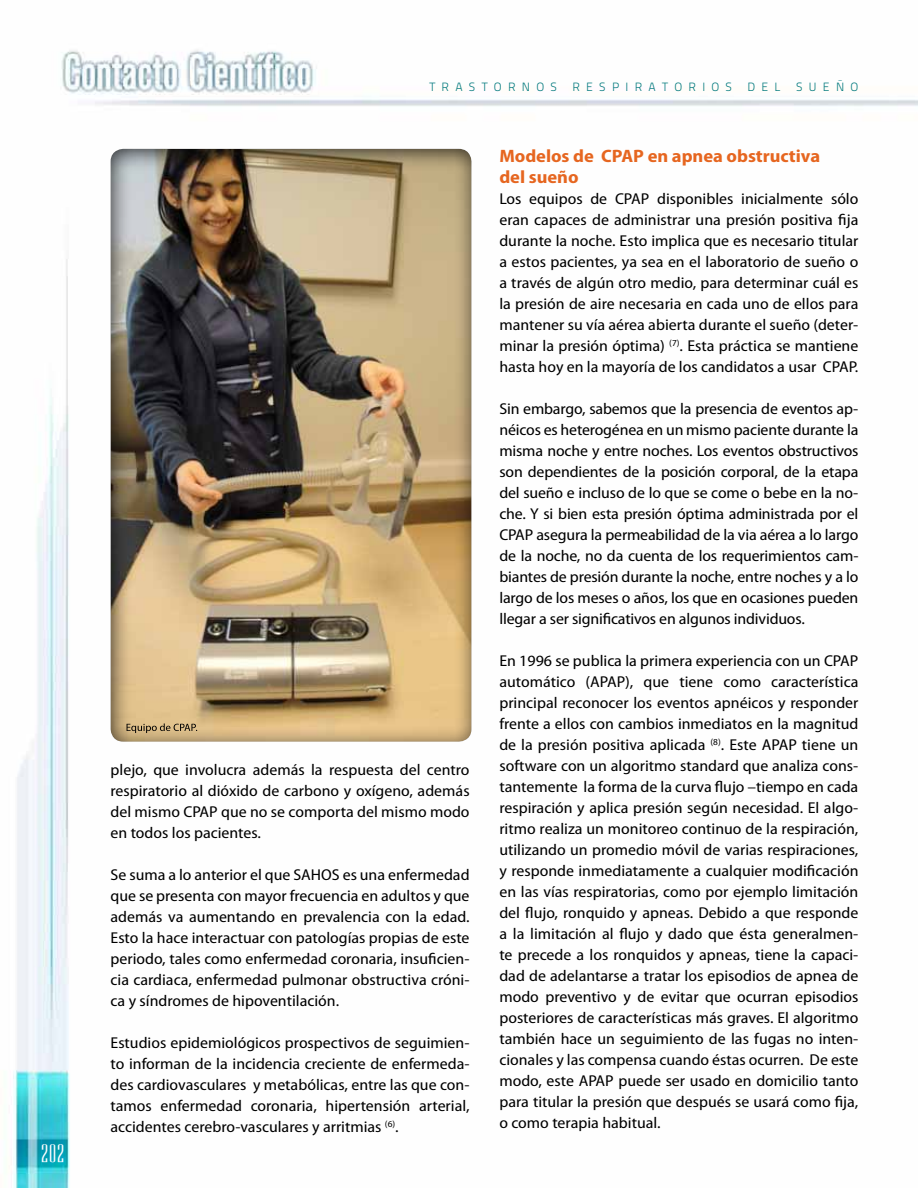
<style>
.page{position:relative;width:918px;height:1188px;background:#fff}
.page>*{position:absolute;margin:0;border:0;box-sizing:border-box;transform-origin:0 0}
.t1{font:21px "Ultra Condensed Sans Serif";color:#fff}
.t2{font:700 semi-condensed 18px/21px "Myriad Pro";color:#e66620;scale:1.1 1}
.t3{font:semi-condensed 15.75px/21px "Myriad Pro";color:#000;text-align:justify;scale:1.1 1}
.t4{font:12px "Titillium Text 14 L 250 wt";letter-spacing:.525em;color:#00787c}
</style>
<div class="page">
<img style="left:13px;top:50px;width:905px;height:1138px">
<div style="left:109px;top:148px;width:363px;height:594px;background:#000;opacity:.75"></div>
<svg style="left:127px;top:723px;width:70px;height:10px"></svg>
<h1 class="t1" style="left:41px;top:1140px;width:25px">202</h1>
<p class="t4" style="left:429px;top:79px;width:129px">TRASTORNOS</p>
<p class="t4" style="left:572px;top:79px;width:161px">RESPIRATORIOS</p>
<p class="t4" style="left:747px;top:79px;width:35px">DEL</p>
<p class="t4" style="left:796px;top:79px;width:64px">SUEÑO</p>
<p class="t3" style="left:111px;top:759px;width:328px">plejo, que involucra además la respuesta del centro respiratorio al dióxido de carbono y oxígeno, además del mismo CPAP que no se comporta del mismo modo en todos los pacientes.</p>
<p class="t3" style="left:111px;top:864px;width:328px">Se suma a lo anterior el que SAHOS es una enfermedad que se presenta con mayor frecuencia en adultos y que además va aumentando en prevalencia con la edad.<br>Esto la hace interactuar con patologías propias de este periodo, tales como enfermedad coronaria, insuficien&shy;cia cardiaca, enfermedad pulmonar obstructiva cróni&shy;ca y síndromes de hipoventilación.</p>
<p class="t3" style="left:111px;top:1032px;width:328px">Estudios epidemiológicos prospectivos de seguimien&shy;to informan de la incidencia creciente de enfermeda&shy;des cardiovasculares y metabólicas, entre las que con&shy;tamos enfermedad coronaria, hipertensión arterial, accidentes cerebro-vasculares y arritmias <sup>(6)</sup>.</p>
<p class="t2" style="left:499px;top:145px;width:293px">Modelos de CPAP en apnea obstructiva del sueño</p>
<p class="t3" style="left:499px;top:188px;width:328px">Los equipos de CPAP disponibles inicialmente sólo eran capaces de administrar una presión positiva fija durante la noche. Esto implica que es necesario titular a estos pacientes, ya sea en el laboratorio de sueño o a través de algún otro medio, para determinar cuál es la presión de aire necesaria en cada uno de ellos para mantener su vía aérea abierta durante el sueño (deter&shy;minar la presión óptima) <sup>(7)</sup>. Esta práctica se mantiene hasta hoy en la mayoría de los candidatos a usar CPAP.</p>
<p class="t3" style="left:499px;top:398px;width:328px">Sin embargo, sabemos que la presencia de eventos ap&shy;néicos es heterogénea en un mismo paciente durante la misma noche y entre noches. Los eventos obstructivos son dependientes de la posición corporal, de la etapa del sueño e incluso de lo que se come o bebe en la no&shy;che. Y si bien esta presión óptima administrada por el CPAP asegura la permeabilidad de la via aérea a lo largo de la noche, no da cuenta de los requerimientos cam&shy;biantes de presión durante la noche, entre noches y a lo largo de los meses o años, los que en ocasiones pueden llegar a ser significativos en algunos individuos.</p>
<p class="t3" style="left:499px;top:650px;width:328px">En 1996 se publica la primera experiencia con un CPAP automático (APAP), que tiene como característica principal reconocer los eventos apnéicos y responder frente a ellos con cambios inmediatos en la magnitud de la presión positiva aplicada <sup>(8)</sup>. Este APAP tiene un software con un algoritmo standard que analiza cons&shy;tantemente la forma de la curva flujo –tiempo en cada respiración y aplica presión según necesidad. El algo&shy;ritmo realiza un monitoreo continuo de la respiración, utilizando un promedio móvil de varias respiraciones, y responde inmediatamente a cualquier modificación en las vías respiratorias, como por ejemplo limitación del flujo, ronquido y apneas. Debido a que responde a la limitación al flujo y dado que ésta generalmen&shy;te precede a los ronquidos y apneas, tiene la capaci&shy;dad de adelantarse a tratar los episodios de apnea de modo preventivo y de evitar que ocurran episodios posteriores de características más graves. El algoritmo también hace un seguimiento de las fugas no inten&shy;cionales y las compensa cuando éstas ocurren. De este modo, este APAP puede ser usado en domicilio tanto para titular la presión que después se usará como fija, o como terapia habitual.</p>
</div>
